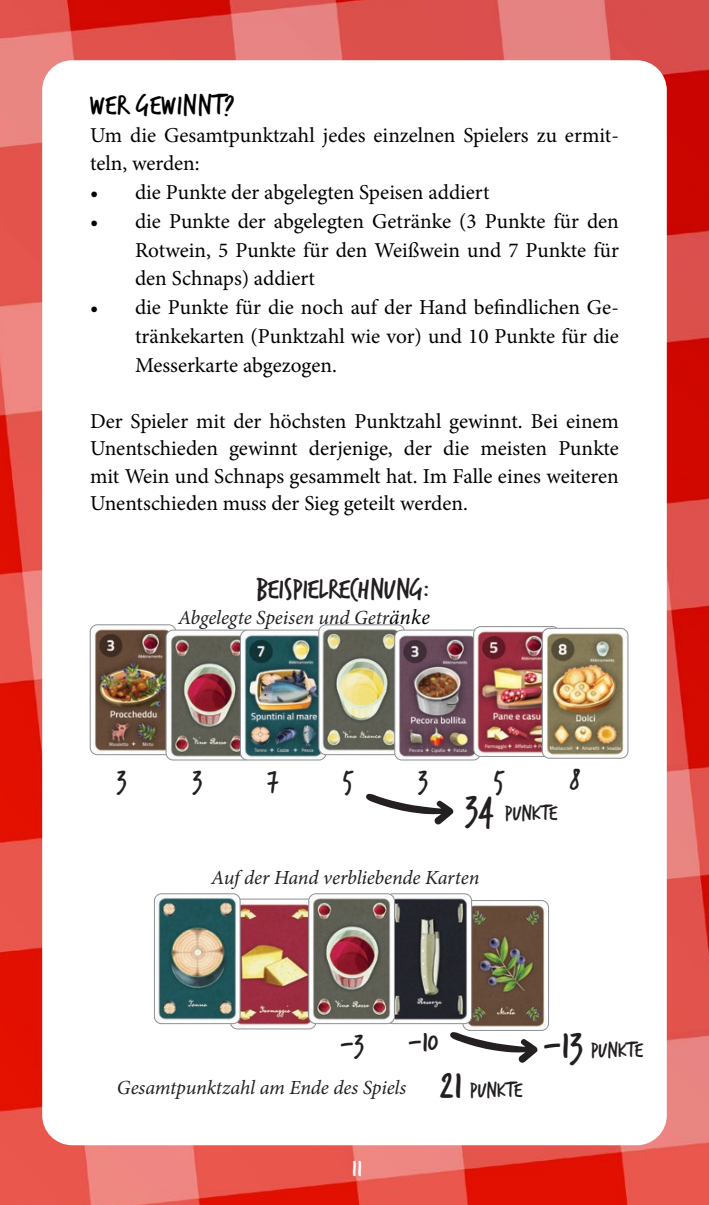
<style>
.page{position:relative;width:709px;height:1205px;background:#fff}
.page>*{position:absolute;margin:0;border:0;box-sizing:border-box;transform-origin:0 0}
.t1{font:30px "Trash Hand";color:#231f20}
.t2{font:30px "Trash Hand";letter-spacing:.02em;color:#000}
.t3{font:25px "Trash Hand";color:#fff}
.t4{font:22.5px "Trash Hand";color:#231f20}
.t5{font:21.25px/28.8px "Minion Pro";color:#000;text-align:justify}
.t6{font:italic 20px "Minion Pro";letter-spacing:-.005em;color:#231f20}
.s1{font-size:21.25px;color:#000}
.s2{font-size:40px}
</style>
<div class="page">
<img style="left:0;top:0;width:709px;height:1205px">
<div style="left:42px;top:60px;width:624px;height:1085px;background:#fff;border-radius:30px"></div>
<img style="left:463px;top:900px;width:85px;height:130px">
<div style="left:463px;top:900px;width:85px;height:130px;border:1px solid #8d8f92;border-radius:7px"></div>
<img style="left:230px;top:901px;width:86px;height:128px">
<div style="left:230px;top:899px;width:86px;height:130px;border:1px solid #8d8f92;border-radius:7px"></div>
<img style="left:394px;top:895px;width:77px;height:128px">
<div style="left:386px;top:893px;width:86px;height:131px;border:1px solid #8d8f92;border-radius:7px"></div>
<img style="left:155px;top:894px;width:85px;height:129px">
<div style="left:154px;top:893px;width:86px;height:131px;border:1px solid #8d8f92;border-radius:7px"></div>
<img style="left:309px;top:894px;width:85px;height:129px">
<div style="left:308px;top:893px;width:86px;height:131px;border:1px solid #8d8f92;border-radius:7px"></div>
<img style="left:90px;top:625px;width:86px;height:130px">
<div style="left:90px;top:625px;width:86px;height:130px;border:1px solid #8d8f92;border-radius:7px"></div>
<img style="left:166px;top:630px;width:74px;height:130px">
<div style="left:166px;top:630px;width:86px;height:130px;border:1px solid #8d8f92;border-radius:7px"></div>
<img style="left:240px;top:630px;width:86px;height:130px">
<div style="left:240px;top:630px;width:86px;height:130px;border:1px solid #8d8f92;border-radius:7px"></div>
<img style="left:319px;top:625px;width:85px;height:130px">
<div style="left:319px;top:625px;width:86px;height:130px;border:1px solid #8d8f92;border-radius:7px"></div>
<img style="left:395px;top:630px;width:85px;height:130px">
<div style="left:394px;top:630px;width:86px;height:130px;border:1px solid #8d8f92;border-radius:7px"></div>
<img style="left:473px;top:626px;width:86px;height:130px">
<div style="left:473px;top:626px;width:86px;height:130px;border:1px solid #8d8f92;border-radius:7px"></div>
<img style="left:542px;top:628px;width:86px;height:130px">
<div style="left:542px;top:628px;width:86px;height:130px;border:1px solid #8d8f92;border-radius:7px"></div>
<svg style="left:366px;top:794px;width:88px;height:31px"></svg>
<svg style="left:450px;top:1032px;width:88px;height:31px"></svg>
<p class="t2" style="left:90px;top:90px;width:146px">WER GEWINNT?</p>
<p class="t5" style="left:90px;top:120px;width:530px">Um die Gesamtpunktzahl jedes einzelnen Spielers zu ermit&shy;teln, werden:</p>
<p class="t5" style="left:90px;top:178px;width:401px">• die Punkte der abgelegten Speisen addiert</p>
<p class="t5" style="left:135px;top:207px;width:485px;text-indent:-45px">• die Punkte der abgelegten Getränke (3 Punkte für den Rotwein, 5 Punkte für den Weißwein und 7 Punkte für den Schnaps) addiert</p>
<p class="t5" style="left:135px;top:293px;width:485px;text-indent:-45px">• die Punkte für die noch auf der Hand befindlichen Ge&shy;tränkekarten (Punktzahl wie vor) und 10 Punkte für die Messerkarte abgezogen.</p>
<p class="t5" style="left:90px;top:407px;width:530px;line-height:27.5px">Der Spieler mit der höchsten Punktzahl gewinnt. Bei einem Unentschieden gewinnt derjenige, der die meisten Punkte mit Wein und Schnaps gesammelt hat. Im Falle eines weiteren Unentschieden muss der Sieg geteilt werden.</p>
<p class="t1" style="left:256px;top:574px;width:174px">BEISPIELRECHNUNG:</p>
<p class="t6" style="left:178px;top:603px;width:253px">Abgelegte Speisen und Getr<span class="s1">änke</span></p>
<p class="t1" style="left:117px;top:765px;width:12px">3</p>
<p class="t1" style="left:192px;top:765px;width:12px">3</p>
<p class="t1" style="left:267px;top:765px;width:13px">7</p>
<p class="t1" style="left:343px;top:765px;width:12px">5</p>
<p class="t1" style="left:418px;top:765px;width:12px">3</p>
<p class="t1" style="left:494px;top:765px;width:12px">5</p>
<p class="t1" style="left:569px;top:765px;width:12px">8</p>
<p class="t4" style="left:465px;top:802px;width:94px"><span class="s2">34</span> PUNKTE</p>
<p class="t6" style="left:211px;top:863px;width:270px">Auf der Hand verbliebende Karten</p>
<p class="t1" style="left:340px;top:1029px;width:25px">-3</p>
<p class="t1" style="left:408px;top:1027px;width:31px">-10</p>
<p class="t4" style="left:543px;top:1039px;width:101px"><span class="s2">-13</span> PUNKTE</p>
<p class="t6" style="left:117px;top:1074px;width:291px">Gesamtpunktzahl am Ende des Spiels</p>
<p class="t4" style="left:440px;top:1079px;width:84px"><span class="s2">21</span> PUNKTE</p>
<p class="t3" style="left:352px;top:1156px;width:12px">11</p>
</div>
